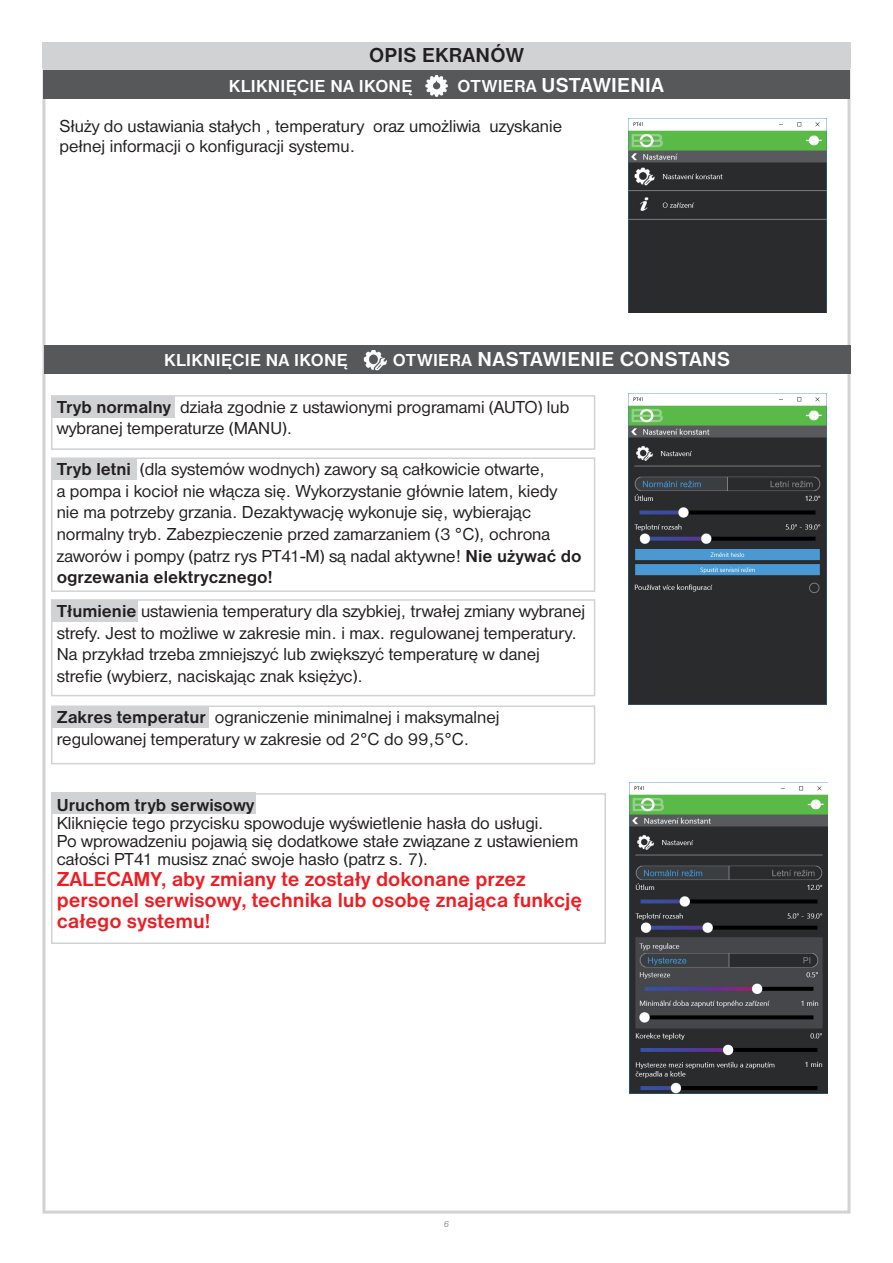
<style>
.page{position:relative;width:893px;height:1263px;background:#fff}
.page>*{position:absolute;margin:0;border:0;box-sizing:border-box;transform-origin:0 0}
.t1{font:700 21px/21px "Nimbus Sans DOT";color:#ee1d23}
.t2{font:700 21px "Nimbus Sans DOT";letter-spacing:.015em;color:#fff}
.t3{font:700 21px "Nimbus Sans DOT";letter-spacing:.015em;color:#231f20}
.t4{font:18px/21.6px "Nimbus Sans DOT";color:#231f20}
.t5{font:700 18px "Nimbus Sans DOT";letter-spacing:.015em;color:#fff}
.t6{font:700 18px "Nimbus Sans DOT";color:#231f20}
.t7{font:italic 9px "Nimbus Sans DOT";color:#939598}
.s1{font-size:18px}
.s2{font-weight:700}
</style>
<div class="page">
<div style="left:52px;top:707px;width:157px;height:21px;background:#d1d2d4"></div>
<div style="left:52px;top:600px;width:86px;height:22px;background:#d1d2d4"></div>
<div style="left:52px;top:458px;width:85px;height:21px;background:#d1d2d4"></div>
<div style="left:52px;top:397px;width:123px;height:21px;background:#d1d2d4"></div>
<div style="left:42px;top:43px;width:808px;height:25px;background:#d1d2d4"></div>
<div style="left:43px;top:71px;width:807px;height:28px;background:#57585a"></div>
<img style="left:427px;top:74px;width:19px;height:23px">
<img style="left:425px;top:80px;width:23px;height:15px">
<img style="left:628px;top:118px;width:199px;height:195px">
<div style="left:51px;top:395px;width:544px;height:55px;border:2px solid #d1d2d4"></div>
<div style="left:51px;top:457px;width:544px;height:135px;border:2px solid #d1d2d4"></div>
<div style="left:51px;top:706px;width:544px;height:58px;border:2px solid #d1d2d4"></div>
<div style="left:51px;top:599px;width:544px;height:97px;border:2px solid #d1d2d4"></div>
<img style="left:628px;top:393px;width:199px;height:311px">
<div style="left:44px;top:345px;width:806px;height:28px;background:#57585a"></div>
<img style="left:365px;top:350px;width:17px;height:21px">
<img style="left:363px;top:354px;width:24px;height:16px">
<div style="left:52px;top:792px;width:204px;height:21px;background:#d1d2d4"></div>
<div style="left:51px;top:793px;width:555px;height:151px;border:2px solid #d1d2d4"></div>
<img style="left:629px;top:782px;width:199px;height:312px">
<p class="t3" style="left:369px;top:48px;width:156px">OPIS EKRANÓW</p>
<p class="t5" style="left:229px;top:79px;width:185px">KLIKNIĘCIE NA IKONĘ</p>
<p class="t2" style="left:458px;top:77px;width:208px"><span class="s1">OTWIERA</span> USTAWIENIA</p>
<p class="t4" style="left:59px;top:118px;width:504px;line-height:19.5px">Służy do ustawiania stałych , temperatury oraz umożliwia uzyskanie pełnej informacji o konfiguracji systemu.</p>
<p class="t5" style="left:164px;top:354px;width:185px">KLIKNIĘCIE NA IKONĘ</p>
<p class="t5" style="left:393px;top:354px;width:81px">OTWIERA</p>
<p class="t2" style="left:478px;top:352px;width:254px">NASTAWIENIE CONSTANS</p>
<p class="t4" style="left:57px;top:397px;width:514px"><span class="s2">Tryb normalny</span> działa zgodnie z ustawionymi programami (AUTO) lub wybranej temperaturze (MANU).</p>
<p class="t4" style="left:57px;top:460px;width:526px"><span class="s2">Tryb letni</span> (dla systemów wodnych) zawory są całkowicie otwarte,<br>a pompa i kocioł nie włącza się. Wykorzystanie głównie latem, kiedy nie ma potrzeby grzania. Dezaktywację wykonuje się, wybierając normalny tryb. Zabezpieczenie przed zamarzaniem (3 °C), ochrona zaworów i pompy (patrz rys PT41-M) są nadal aktywne! <span class="s2">Nie używać do ogrzewania elektrycznego!</span></p>
<p class="t4" style="left:57px;top:602px;width:530px"><span class="s2">Tłumienie</span> ustawienia temperatury dla szybkiej, trwałej zmiany wybranej strefy. Jest to możliwe w zakresie min. i max. regulowanej temperatury.<br>Na przykład trzeba zmniejszyć lub zwiększyć temperaturę w danej strefie (wybierz, naciskając znak księżyc).</p>
<p class="t4" style="left:57px;top:708px;width:444px"><span class="s2">Zakres temperatur</span> ograniczenie minimalnej i maksymalnej regulowanej temperatury w zakresie od 2°C do 99,5°C.</p>
<p class="t6" style="left:57px;top:798px;width:199px">Uruchom tryb serwisowy</p>
<p class="t4" style="left:57px;top:815px;width:523px;line-height:18px">Kliknięcie tego przycisku spowoduje wyświetlenie hasła do usługi.<br>Po wprowadzeniu pojawią się dodatkowe stałe związane z ustawieniem całości PT41 musisz znać swoje hasło (patrz s. 7).</p>
<p class="t1" style="left:57px;top:870px;width:527px">ZALECAMY, aby zmiany te zostały dokonane przez personel serwisowy, technika lub osobę znająca funkcję całego systemu!</p>
<p class="t7" style="left:444px;top:1220px;width:7px">6</p>
</div>
